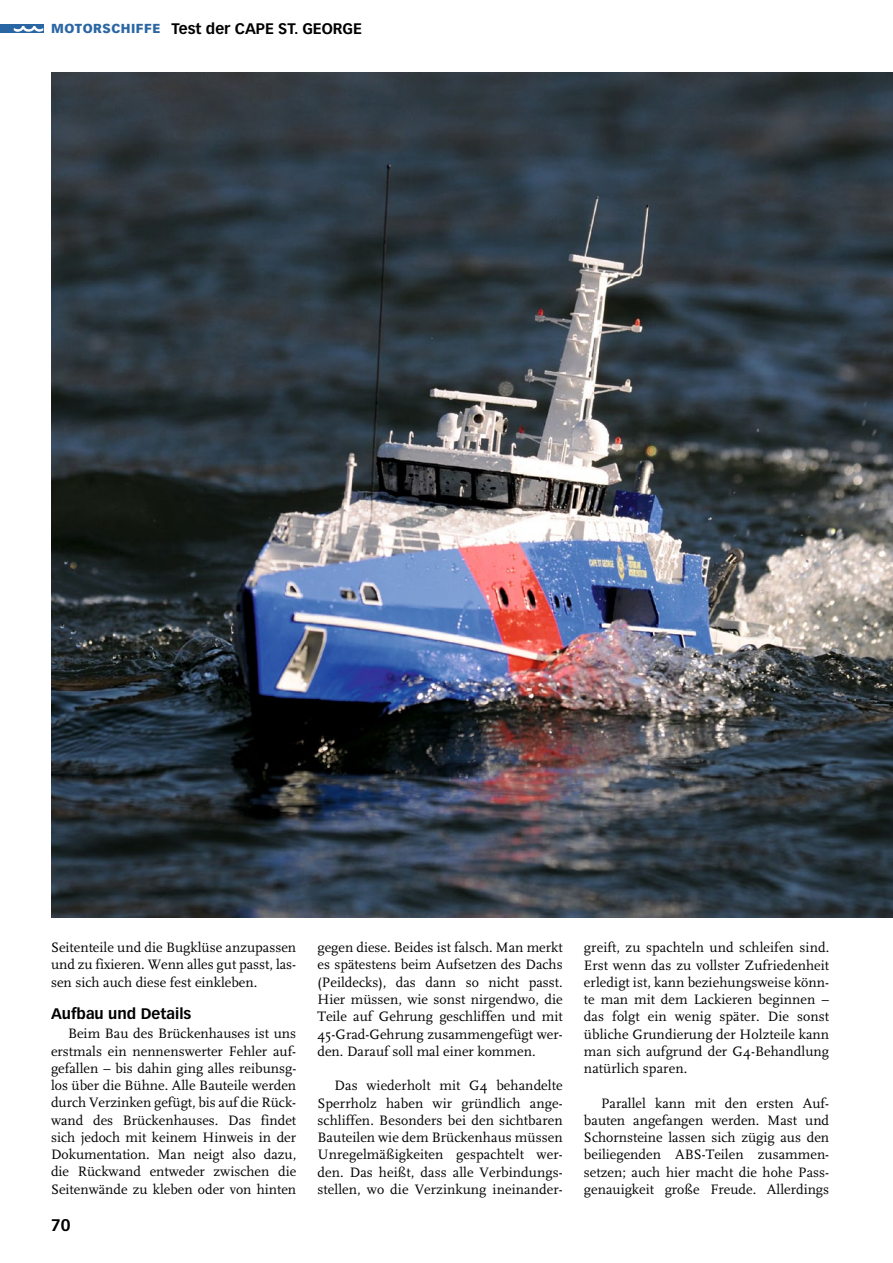
<style>
.page{position:relative;width:893px;height:1263px;background:#fff}
.page>*{position:absolute;margin:0;border:0;box-sizing:border-box;transform-origin:0 0}
.t1{font:700 16.5px "Vectora LT Std";color:#000}
.t2{font:700 15px "Vectora LT Std";color:#000}
.t3{font:14.25px/17.2px "FF Scala";color:#000;text-align:justify}
.s1{font-weight:900;font-size:12.75px;color:#2a66a4}
</style>
<div class="page">
<div style="left:0;top:24px;width:43px;height:9px;background:#2a66a4"></div>
<svg style="left:14px;top:26px;width:29px;height:6px"></svg>
<img style="left:51px;top:72px;width:842px;height:846px">
<p class="t2" style="left:51px;top:19px;width:313px"><span class="s1">MOTORSCHIFFE</span> Test der CAPE ST. GEORGE</p>
<p class="t3" style="left:51px;top:939px;width:247px">Seitenteile und die Bugklüse anzupassen und zu fixieren. Wenn alles gut passt, las&shy;sen sich auch diese fest einkleben.</p>
<p class="t2" style="left:51px;top:1004px;width:142px">Aufbau und Details</p>
<p class="t3" style="left:51px;top:1025px;width:247px;text-indent:17px">Beim Bau des Brückenhauses ist uns erstmals ein nennenswerter Fehler auf&shy;gefallen – bis dahin ging alles reibunsg&shy;los über die Bühne. Alle Bauteile werden durch Verzinken gefügt, bis auf die Rück&shy;wand des Brückenhauses. Das findet sich jedoch mit keinem Hinweis in der Dokumentation. Man neigt also dazu, die Rückwand entweder zwischen die Seitenwände zu kleben oder von hinten</p>
<p class="t1" style="left:51px;top:1215px;width:21px">70</p>
<p class="t3" style="left:317px;top:939px;width:247px">gegen diese. Beides ist falsch. Man merkt es spätestens beim Aufsetzen des Dachs (Peildecks), das dann so nicht passt.<br>Hier müssen, wie sonst nirgendwo, die Teile auf Gehrung geschliffen und mit 45-Grad-Gehrung zusammengefügt wer&shy;den. Darauf soll mal einer kommen.</p>
<p class="t3" style="left:317px;top:1077px;width:247px;text-indent:17px">Das wiederholt mit G4 behandelte Sperrholz haben wir gründlich ange&shy;schliffen. Besonders bei den sichtbaren Bauteilen wie dem Brückenhaus müssen Unregelmäßigkeiten gespachtelt wer&shy;den. Das heißt, dass alle Verbindungs&shy;stellen, wo die Verzinkung ineinander-</p>
<p class="t3" style="left:584px;top:939px;width:247px">greift, zu spachteln und schleifen sind.<br>Erst wenn das zu vollster Zufriedenheit erledigt ist, kann beziehungsweise könn&shy;te man mit dem Lackieren beginnen – das folgt ein wenig später. Die sonst übliche Grundierung der Holzteile kann man sich aufgrund der G4-Behandlung natürlich sparen.</p>
<p class="t3" style="left:584px;top:1094px;width:247px;text-indent:17px">Parallel kann mit den ersten Auf&shy;bauten angefangen werden. Mast und Schornsteine lassen sich zügig aus den beiliegenden ABS-Teilen zusammen&shy;setzen; auch hier macht die hohe Pass&shy;genauigkeit große Freude. Allerdings</p>
</div>
